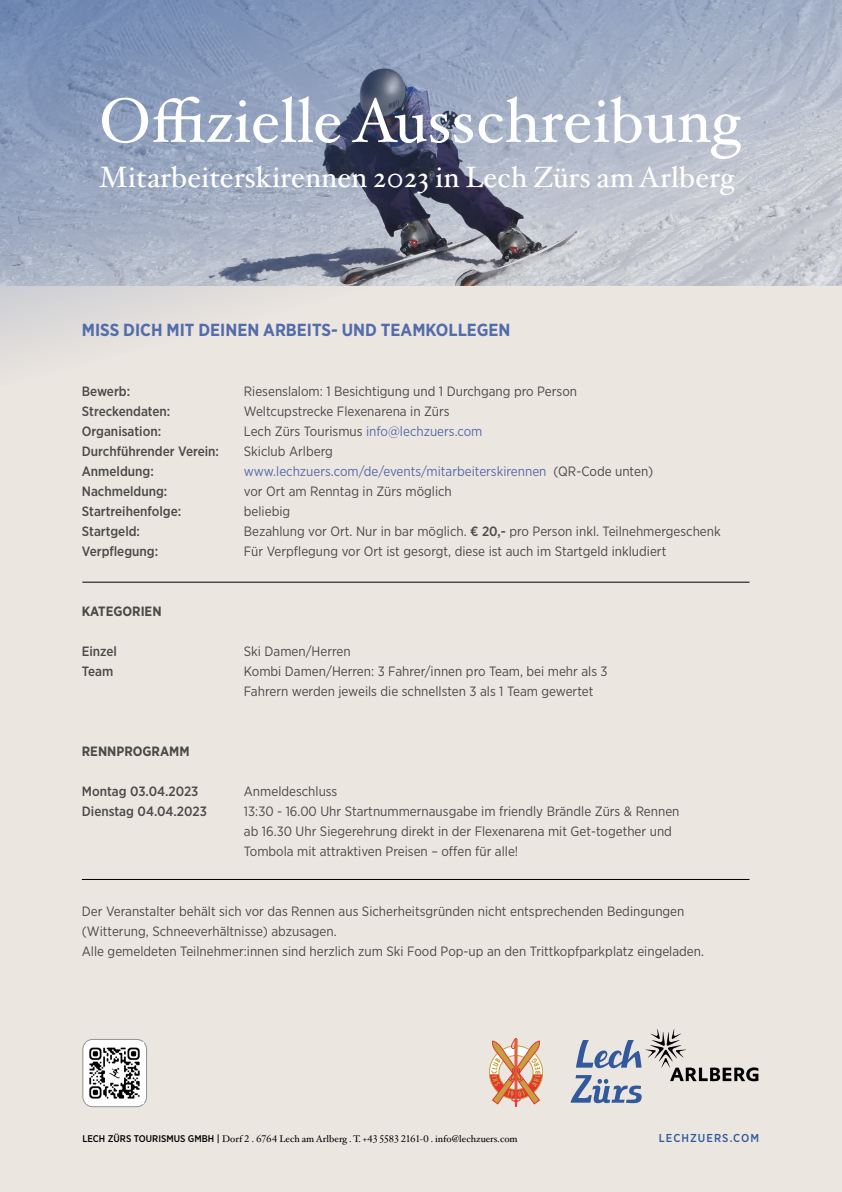
<style>
.page{position:relative;width:842px;height:1192px;background:#ece6e0}
.page>*{position:absolute;margin:0;border:0;box-sizing:border-box;transform-origin:0 0}
.t1{font:62.5px "Hoefler Text Pro";color:#fff}
.t2{font:29.5px "Hoefler Text Pro";color:#fff}
.t3{font:700 17.5px "Gotham Narrow";color:#536daa}
.t4{font:13.5px/20px "Gotham Narrow";color:#4a4a49}
.t5{font:500 13.5px "Gotham Narrow";color:#4a4a49}
.t6{font:13.5px "Gotham Narrow";color:#536daa}
.t7{font:700 13.5px "Gotham Narrow";color:#4a4a49}
.t8{font:500 11.5px "Gotham Narrow";letter-spacing:.09em;color:#32599b}
.t9{font:9.7px "Hoefler Text Pro";color:#000}
.s1{color:#4a4a49}
.s2{font-weight:500}
.s3{font-family:"Gotham Narrow";font-weight:500}
</style>
<div class="page">
<svg style="left:0;top:0;width:842px;height:359px"></svg>
<svg style="left:571px;top:1028px;width:187px;height:76px"></svg>
<svg style="left:489px;top:1038px;width:54px;height:69px"></svg>
<div style="left:83px;top:1039px;width:64px;height:68px;background:#fff;border-radius:10px"></div>
<div style="left:82px;top:1039px;width:65px;height:68px;border:1px solid #929292;border-radius:10px"></div>
<img style="left:89px;top:1047px;width:51px;height:52px">
<hr style="left:82px;top:582px;width:667px;height:1px;background:#000">
<hr style="left:82px;top:879px;width:667px;height:1px;background:#000">
<h1 class="t1" style="left:99px;top:74px;width:643px">Offizielle Ausschreibung</h1>
<h2 class="t2" style="left:99px;top:155px;width:636px">Mitarbeiterskirennen 2023 in Lech Zürs am Arlberg</h2>
<p class="t3" style="left:82px;top:319px;width:430px">MISS DICH MIT DEINEN ARBEITS- UND TEAMKOLLEGEN</p>
<p class="t5" style="left:82px;top:383px;width:50px">Bewerb:</p>
<p class="t4" style="left:244px;top:381px;width:335px">Riesenslalom: 1 Besichtigung und 1 Durchgang pro Person</p>
<p class="t5" style="left:82px;top:403px;width:90px">Streckendaten:</p>
<p class="t4" style="left:244px;top:401px;width:207px">Weltcupstrecke Flexenarena in Zürs</p>
<p class="t5" style="left:82px;top:423px;width:81px">Organisation:</p>
<p class="t6" style="left:244px;top:423px;width:240px"><span class="s1">Lech Zürs Tourismus</span> info@lechzuers.com</p>
<p class="t5" style="left:82px;top:443px;width:139px">Durchführender Verein:</p>
<p class="t4" style="left:244px;top:441px;width:90px">Skiclub Arlberg</p>
<p class="t5" style="left:82px;top:463px;width:74px">Anmeldung:</p>
<p class="t6" style="left:244px;top:463px;width:411px">www.lechzuers.com/de/events/mitarbeiterskirennen <span class="s1">(QR-Code unten)</span></p>
<p class="t5" style="left:82px;top:483px;width:87px">Nachmeldung:</p>
<p class="t4" style="left:244px;top:481px;width:209px">vor Ort am Renntag in Zürs möglich</p>
<p class="t5" style="left:82px;top:503px;width:101px">Startreihenfolge:</p>
<p class="t4" style="left:244px;top:501px;width:48px">beliebig</p>
<p class="t5" style="left:82px;top:523px;width:60px">Startgeld:</p>
<p class="t4" style="left:244px;top:521px;width:478px">Bezahlung vor Ort. Nur in bar möglich. <span class="s2">€ 20,-</span> pro Person inkl. Teilnehmergeschenk</p>
<p class="t5" style="left:82px;top:543px;width:78px">Verpflegung:</p>
<p class="t4" style="left:244px;top:541px;width:424px">Für Verpflegung vor Ort ist gesorgt, diese ist auch im Startgeld inkludiert</p>
<p class="t7" style="left:82px;top:603px;width:81px">KATEGORIEN</p>
<p class="t5" style="left:82px;top:643px;width:37px">Einzel</p>
<p class="t4" style="left:244px;top:641px;width:108px">Ski Damen/Herren</p>
<p class="t5" style="left:82px;top:663px;width:33px">Team</p>
<p class="t4" style="left:244px;top:661px;width:365px">Kombi Damen/Herren: 3 Fahrer/innen pro Team, bei mehr als 3<br>Fahrern werden jeweils die schnellsten 3 als 1 Team gewertet</p>
<p class="t7" style="left:82px;top:743px;width:109px">RENNPROGRAMM</p>
<p class="t5" style="left:82px;top:783px;width:118px">Montag 03.04.2023</p>
<p class="t4" style="left:244px;top:781px;width:95px">Anmeldeschluss</p>
<p class="t5" style="left:82px;top:803px;width:127px">Dienstag 04.04.2023</p>
<p class="t4" style="left:244px;top:801px;width:437px">13:30 - 16.00 Uhr Startnummernausgabe im friendly Brändle Zürs &amp; Rennen ab 16.30 Uhr Siegerehrung direkt in der Flexenarena mit Get-together und<br>Tombola mit attraktiven Preisen – offen für alle!</p>
<p class="t4" style="left:82px;top:901px;width:624px">Der Veranstalter behält sich vor das Rennen aus Sicherheitsgründen nicht entsprechenden Bedingungen (Witterung, Schneeverhältnisse) abzusagen.<br>Alle gemeldeten Teilnehmer:innen sind herzlich zum Ski Food Pop-up an den Trittkopfparkplatz eingeladen.</p>
<p class="t9" style="left:82px;top:1131px;width:437px"><span class="s3">LECH ZÜRS TOURISMUS GMBH |</span> Dorf 2 . 6764 Lech am Arlberg . T. +43 5583 2161-0 . info@lechzuers.com</p>
<p class="t8" style="left:659px;top:1131px;width:102px">LECHZUERS.COM</p>
</div>
